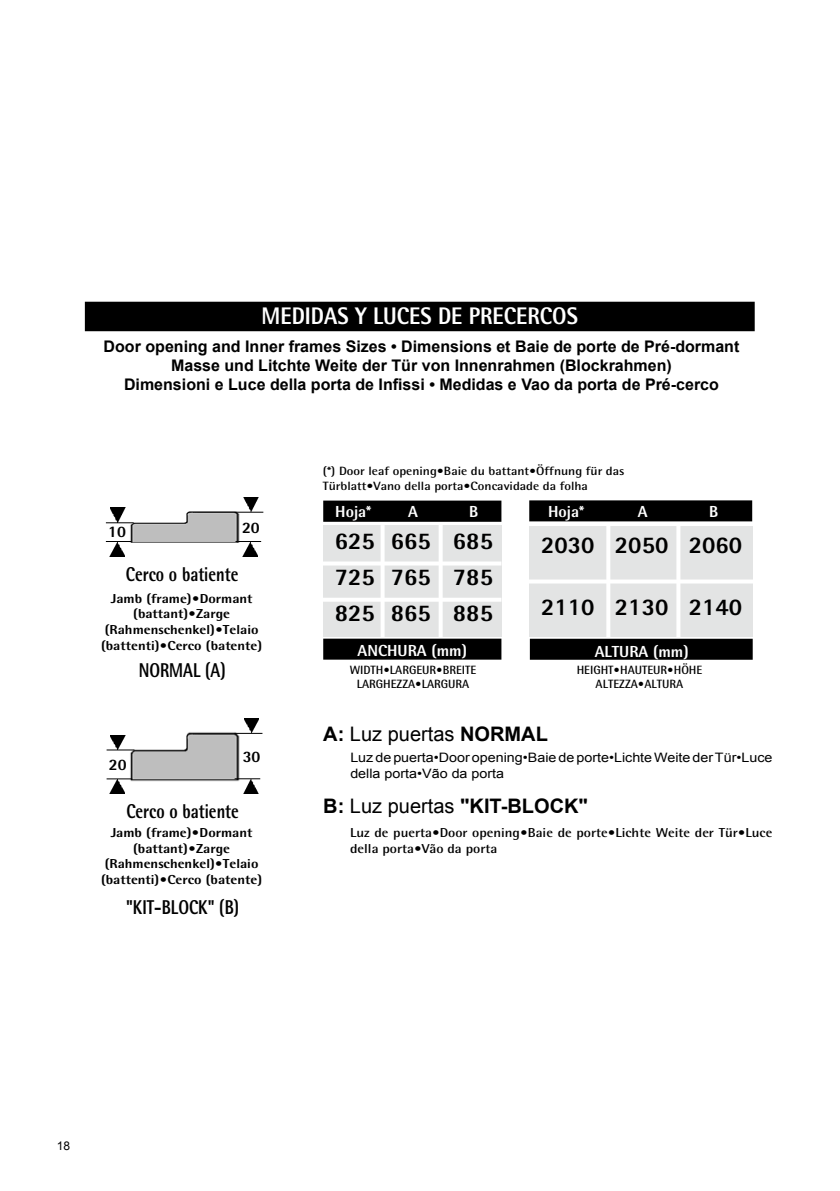
<style>
.page{position:relative;width:840px;height:1191px;background:#fff}
.page>*{position:absolute;margin:0;border:0;box-sizing:border-box;transform-origin:0 0}
.t1{font:800 24px/36px "Rotis Semi Sans";color:#000;text-align:justify}
.t2{font:800 24px "Rotis Sans Serif";color:#000}
.t3{font:800 24px "Rotis Semi Sans";color:#fff;scale:.9 1}
.t4{font:800 20px "Rotis Semi Sans";color:#000;scale:.8 1}
.t5{font:700 20px "Arial";color:#000}
.t6{font:20px "Arial";color:#000}
.t7{font:700 16px/19.2px "Arial";color:#000;text-align:center}
.t8{font:800 16px "Rotis Semi Sans";color:#fff}
.t9{font:800 16px "Rotis Semi Sans";color:#000}
.t10{font:800 13px/15.6px "Rotis Semi Sans";color:#000;text-align:center;scale:1.1 1}
.t11{font:13px/15.6px "Arial";color:#000;scale:1.1 1}
.t12{font:700 13px/15.6px "Rotis Semi Sans";color:#000;scale:1.1 1}
.t13{font:700 12px/14.4px "Rotis Semi Sans";color:#000;scale:1.1 1}
.t14{font:700 12px/14.4px "Rotis Semi Sans";color:#000;text-align:center}
.t15{font:12px "Arial";color:#000}
.s1{font-weight:700}
.s2{font-weight:400}
</style>
<div class="page">
<img style="left:127px;top:511px;width:116px;height:32px">
<svg style="left:235px;top:512px;width:28px;height:1px"></svg>
<svg style="left:235px;top:541px;width:26px;height:1px"></svg>
<img style="left:243px;top:497px;width:15px;height:15px">
<img style="left:243px;top:542px;width:15px;height:14px">
<svg style="left:106px;top:522px;width:28px;height:1px"></svg>
<svg style="left:106px;top:541px;width:25px;height:1px"></svg>
<img style="left:110px;top:542px;width:15px;height:14px">
<img style="left:110px;top:508px;width:15px;height:14px">
<img style="left:127px;top:732px;width:117px;height:50px">
<svg style="left:234px;top:733px;width:28px;height:1px"></svg>
<svg style="left:234px;top:778px;width:26px;height:1px"></svg>
<img style="left:244px;top:718px;width:15px;height:15px">
<img style="left:243px;top:779px;width:15px;height:15px">
<svg style="left:106px;top:749px;width:28px;height:1px"></svg>
<svg style="left:106px;top:778px;width:26px;height:1px"></svg>
<img style="left:110px;top:735px;width:15px;height:14px">
<img style="left:110px;top:779px;width:15px;height:15px">
<div style="left:529px;top:526px;width:223px;height:111px;background:#e3e4e4"></div>
<div style="left:323px;top:525px;width:178px;height:112px;background:#e3e4e4"></div>
<svg style="left:323px;top:561px;width:178px;height:4px"></svg>
<hr style="left:319px;top:598px;width:182px;height:4px;background:#fff">
<svg style="left:380px;top:525px;width:4px;height:112px"></svg>
<svg style="left:438px;top:525px;width:4px;height:112px"></svg>
<hr style="left:676px;top:516px;width:4px;height:128px;background:#fff">
<div style="left:324px;top:501px;width:176px;height:20px;background:#000"></div>
<div style="left:323px;top:500px;width:178px;height:22px;border:2px solid #000"></div>
<div style="left:324px;top:639px;width:176px;height:19px;background:#000"></div>
<div style="left:323px;top:638px;width:178px;height:21px;border:2px solid #000"></div>
<hr style="left:606px;top:515px;width:4px;height:123px;background:#fff">
<svg style="left:529px;top:579px;width:224px;height:4px"></svg>
<div style="left:530px;top:640px;width:221px;height:19px;background:#000"></div>
<div style="left:529px;top:639px;width:223px;height:21px;border:2px solid #000"></div>
<div style="left:530px;top:501px;width:220px;height:19px;background:#000"></div>
<div style="left:529px;top:500px;width:222px;height:21px;border:2px solid #000"></div>
<div style="left:86px;top:303px;width:667px;height:27px;background:#000"></div>
<div style="left:85px;top:302px;width:669px;height:29px;border:2px solid #000"></div>
<h1 class="t3" style="left:261px;top:301px;width:353px">MEDIDAS Y LUCES DE PRECERCOS</h1>
<p class="t7" style="left:103px;top:337px;width:637px">Door opening and Inner frames Sizes • Dimensions et Baie de porte de Pré-dormant<br>Masse und Litchte Weite der Tür von Innenrahmen (Blockrahmen)<br>Dimensioni e Luce della porta de Infissi • Medidas e Vao da porta de Pré-cerco</p>
<p class="t13" style="left:323px;top:464px;width:275px">(*) Door leaf opening•Baie du battant•Öffnung für das<br>Türblatt•Vano della porta•Concavidade da folha</p>
<p class="t9" style="left:108px;top:522px;width:19px">10</p>
<p class="t9" style="left:242px;top:517px;width:19px">20</p>
<p class="t4" style="left:126px;top:561px;width:142px">Cerco o batiente</p>
<p class="t10" style="left:101px;top:590px;width:148px">Jamb (frame)•Dormant (battant)•Zarge (Rahmenschenkel)•Telaio (battenti)•Cerco (batente)</p>
<p class="t4" style="left:139px;top:657px;width:110px">NORMAL (A)</p>
<p class="t9" style="left:109px;top:755px;width:19px">20</p>
<p class="t9" style="left:242px;top:747px;width:19px">30</p>
<p class="t4" style="left:126px;top:798px;width:142px">Cerco o batiente</p>
<p class="t10" style="left:101px;top:824px;width:148px">Jamb (frame)•Dormant (battant)•Zarge (Rahmenschenkel)•Telaio (battenti)•Cerco (batente)</p>
<p class="t4" style="left:126px;top:894px;width:143px">"KIT-BLOCK" (B)</p>
<p class="t8" style="left:335px;top:501px;width:37px">Hoja*</p>
<p class="t8" style="left:408px;top:501px;width:11px">A</p>
<p class="t8" style="left:468px;top:501px;width:11px">B</p>
<h1 class="t1" style="left:334px;top:522px;width:160px">625 665 685<br>725 765 785<br>825 865 885</h1>
<p class="t8" style="left:357px;top:640px;width:111px">ANCHURA (mm)</p>
<p class="t8" style="left:548px;top:501px;width:37px">Hoja*</p>
<p class="t8" style="left:637px;top:501px;width:11px">A</p>
<p class="t8" style="left:708px;top:501px;width:11px">B</p>
<h1 class="t2" style="left:541px;top:529px;width:202px">2030 2050 2060</h1>
<h1 class="t2" style="left:541px;top:591px;width:202px">2110 2130 2140</h1>
<p class="t8" style="left:594px;top:641px;width:96px">ALTURA (mm)</p>
<p class="t14" style="left:349px;top:662px;width:128px">WIDTH•LARGEUR•BREITE<br>LARGHEZZA•LARGURA</p>
<p class="t14" style="left:576px;top:662px;width:127px">HEIGHT•HAUTEUR•HÖHE<br>ALTEZZA•ALTURA</p>
<p class="t6" style="left:323px;top:721px;width:226px"><span class="s1">A:</span> Luz puertas <span class="s1">NORMAL</span></p>
<p class="t11" style="left:350px;top:750px;width:385px">Luz de puerta•Door opening•Baie de porte•Lichte Weite der Tür•Luce della porta•Vão da porta</p>
<p class="t5" style="left:323px;top:792px;width:266px">B: <span class="s2">Luz puertas</span> "KIT-BLOCK"</p>
<p class="t12" style="left:350px;top:824px;width:385px">Luz de puerta•Door opening•Baie de porte•Lichte Weite der Tür•Luce della porta•Vão da porta</p>
<p class="t15" style="left:57px;top:1138px;width:15px">18</p>
</div>
